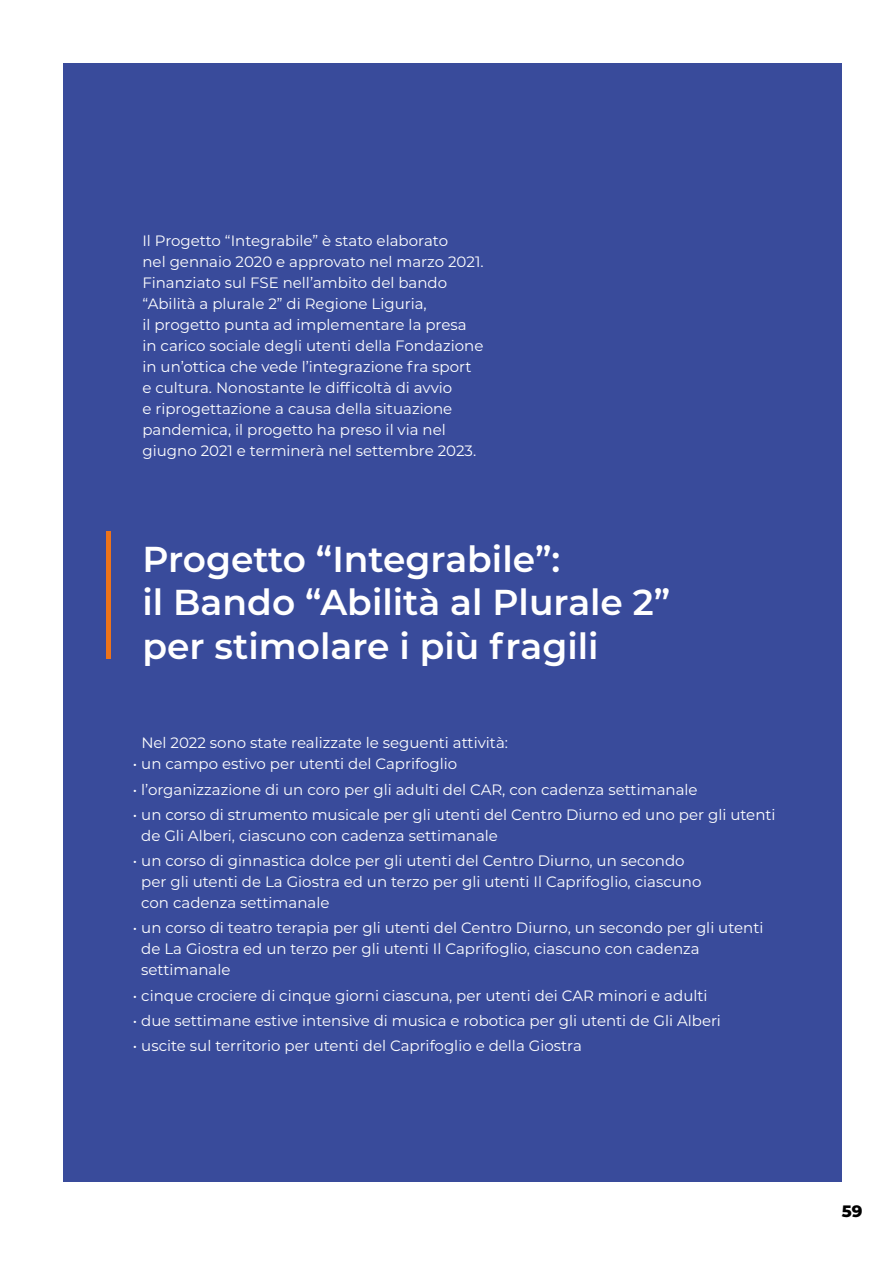
<style>
.page{position:relative;width:893px;height:1263px;background:#fff}
.page>*{position:absolute;margin:0;border:0;box-sizing:border-box;transform-origin:0 0}
.t1{font:600 36px/43.2px "Montserrat";color:#fff}
.t2{font:800 16.5px "Montserrat";color:#000}
.t3{font:15px/21px "Montserrat";color:#fff}
</style>
<div class="page">
<div style="left:64px;top:64px;width:778px;height:1118px;background:#394b9b"></div>
<div style="left:106px;top:531px;width:5px;height:128px;background:#ed731a"></div>
<p class="t3" style="left:142px;top:230px;width:343px">Il Progetto “Integrabile” è stato elaborato<br>nel gennaio 2020 e approvato nel marzo 2021.<br>Finanziato sul FSE nell’ambito del bando “Abilità a plurale 2” di Regione Liguria,<br>il progetto punta ad implementare la presa in carico sociale degli utenti della Fondazione in un’ottica che vede l’integrazione fra sport e cultura. Nonostante le difficoltà di avvio<br>e riprogettazione a causa della situazione pandemica, il progetto ha preso il via nel giugno 2021 e terminerà nel settembre 2023.</p>
<h1 class="t1" style="left:142px;top:536px;width:529px">Progetto “Integrabile”:<br>il Bando “Abilità al Plurale 2” per stimolare i più fragili</h1>
<p class="t3" style="left:141px;top:732px;width:368px">Nel 2022 sono state realizzate le seguenti attività:</p>
<p class="t3" style="left:133px;top:753px;width:326px">• un campo estivo per utenti del Caprifoglio</p>
<p class="t3" style="left:133px;top:778px;width:566px">• l’organizzazione di un coro per gli adulti del CAR, con cadenza settimanale</p>
<p class="t3" style="left:141px;top:804px;width:636px;text-indent:-8px">• un corso di strumento musicale per gli utenti del Centro Diurno ed uno per gli utenti de Gli Alberi, ciascuno con cadenza settimanale</p>
<p class="t3" style="left:141px;top:850px;width:562px;text-indent:-8px">• un corso di ginnastica dolce per gli utenti del Centro Diurno, un secondo per gli utenti de La Giostra ed un terzo per gli utenti Il Caprifoglio, ciascuno con cadenza settimanale</p>
<p class="t3" style="left:141px;top:917px;width:624px;text-indent:-8px">• un corso di teatro terapia per gli utenti del Centro Diurno, un secondo per gli utenti de La Giostra ed un terzo per gli utenti Il Caprifoglio, ciascuno con cadenza settimanale</p>
<p class="t3" style="left:133px;top:984px;width:576px">• cinque crociere di cinque giorni ciascuna, per utenti dei CAR minori e adulti</p>
<p class="t3" style="left:133px;top:1010px;width:590px">• due settimane estive intensive di musica e robotica per gli utenti de Gli Alberi</p>
<p class="t3" style="left:133px;top:1035px;width:451px">• uscite sul territorio per utenti del Caprifoglio e della Giostra</p>
<p class="t2" style="left:842px;top:1199px;width:22px">59</p>
</div>
